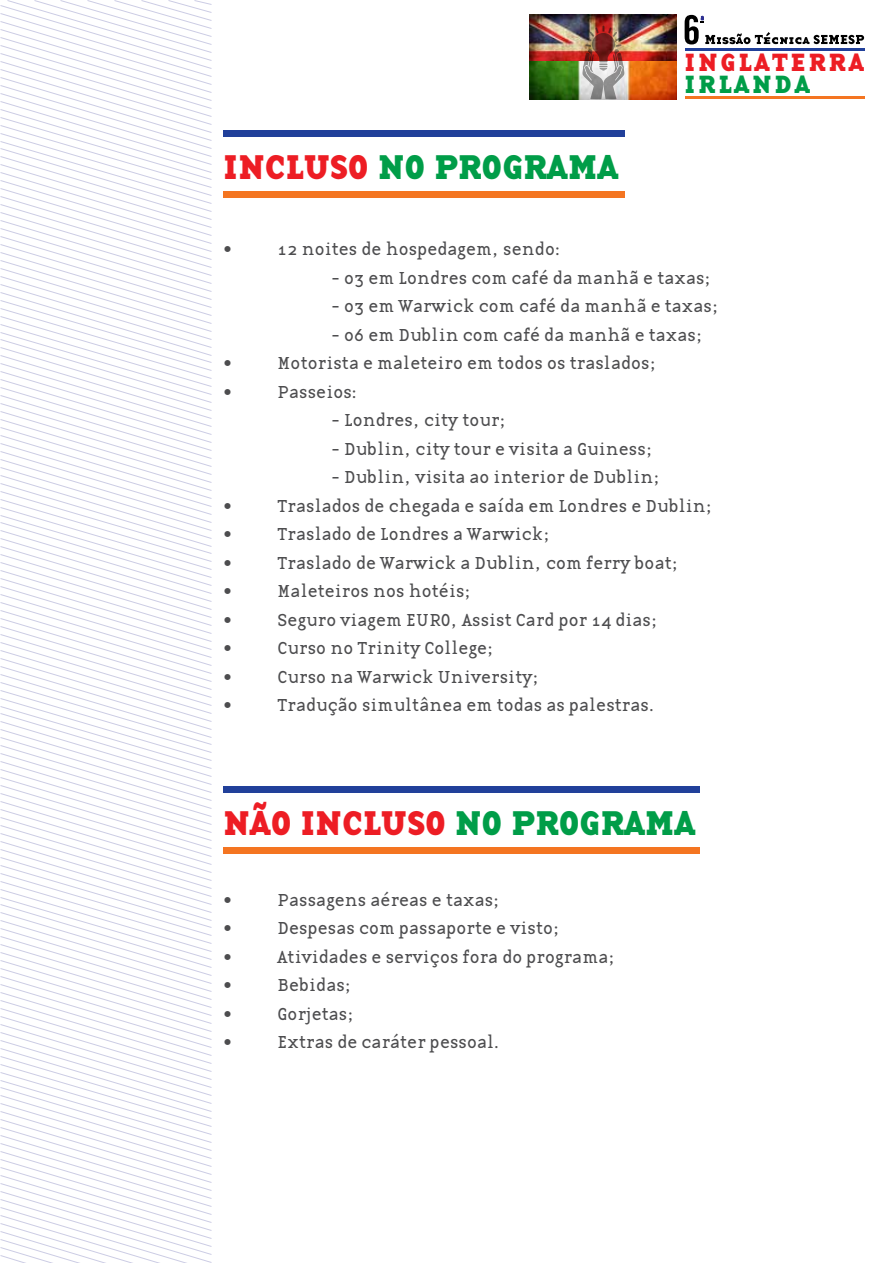
<style>
.page{position:relative;width:893px;height:1263px;background:#fff}
.page>*{position:absolute;margin:0;border:0;box-sizing:border-box;transform-origin:0 0}
.t1{font:35.7px "Base Twelve Serif B";color:#ed1d24}
.t2{font:35.7px "Base Twelve Serif B";color:#009d48}
.t3{font:25.95px "Base Twelve Serif SCB";letter-spacing:.11em;color:#ed1d24}
.t4{font:25.95px "Base Twelve Serif SCB";letter-spacing:.11em;color:#009d48}
.t5{font:18px "Base Twelve Serif";letter-spacing:-.025em;color:#4d4d4f}
.s1{color:#ed1d24}
.s2{color:#009d48}
</style>
<div class="page">
<svg style="left:0;top:0;width:211px;height:1263px"></svg>
<svg style="left:685px;top:15px;width:179px;height:29px"></svg>
<hr style="left:685px;top:48px;width:180px;height:3px;background:#21409a">
<hr style="left:685px;top:96px;width:180px;height:3px;background:#f47521">
<img style="left:530px;top:15px;width:146px;height:84px">
<img style="left:582px;top:26px;width:43px;height:73px">
<div style="left:223px;top:130px;width:401px;height:7px;background:#21409a"></div>
<div style="left:223px;top:787px;width:476px;height:6px;background:#21409a"></div>
<div style="left:223px;top:191px;width:401px;height:7px;background:#f47521"></div>
<div style="left:223px;top:847px;width:476px;height:7px;background:#f47521"></div>
<h1 class="t2" style="left:223px;top:142px;width:396px"><span class="s1">INCLUSO</span> NO PROGRAMA</h1>
<h2 class="t3" style="left:685px;top:44px;width:88px">INGLATE</h2>
<h2 class="t3" style="left:808px;top:44px;width:55px">RRA</h2>
<h2 class="t4" style="left:685px;top:66px;width:125px">IRLANDA</h2>
<p class="t5" style="left:223px;top:238px;width:10px">•</p>
<p class="t5" style="left:277px;top:238px;width:285px">12 noites de hospedagem, sendo:</p>
<p class="t5" style="left:331px;top:267px;width:382px">- 03 em Londres com café da manhã e taxas;</p>
<p class="t5" style="left:331px;top:295px;width:389px">- 03 em Warwick com café da manhã e taxas;</p>
<p class="t5" style="left:331px;top:324px;width:373px">- 06 em Dublin com café da manhã e taxas;</p>
<p class="t5" style="left:223px;top:352px;width:10px">•</p>
<p class="t5" style="left:277px;top:352px;width:381px">Motorista e maleteiro em todos os traslados;</p>
<p class="t5" style="left:223px;top:381px;width:10px">•</p>
<p class="t5" style="left:277px;top:381px;width:82px">Passeios:</p>
<p class="t5" style="left:331px;top:409px;width:177px">- Londres, city tour;</p>
<p class="t5" style="left:331px;top:438px;width:323px">- Dublin, city tour e visita a Guiness;</p>
<p class="t5" style="left:331px;top:466px;width:331px">- Dublin, visita ao interior de Dublin;</p>
<p class="t5" style="left:223px;top:495px;width:10px">•</p>
<p class="t5" style="left:277px;top:495px;width:437px">Traslados de chegada e saída em Londres e Dublin;</p>
<p class="t5" style="left:223px;top:523px;width:10px">•</p>
<p class="t5" style="left:277px;top:523px;width:275px">Traslado de Londres a Warwick;</p>
<p class="t5" style="left:223px;top:552px;width:10px">•</p>
<p class="t5" style="left:277px;top:552px;width:403px">Traslado de Warwick a Dublin, com ferry boat;</p>
<p class="t5" style="left:223px;top:580px;width:10px">•</p>
<p class="t5" style="left:277px;top:580px;width:196px">Maleteiros nos hotéis;</p>
<p class="t5" style="left:223px;top:608px;width:10px">•</p>
<p class="t5" style="left:277px;top:608px;width:383px">Seguro viagem EURO, Assist Card por 14 dias;</p>
<p class="t5" style="left:223px;top:637px;width:10px">•</p>
<p class="t5" style="left:277px;top:637px;width:219px">Curso no Trinity College;</p>
<p class="t5" style="left:223px;top:665px;width:10px">•</p>
<p class="t5" style="left:277px;top:665px;width:264px">Curso na Warwick University;</p>
<p class="t5" style="left:223px;top:694px;width:10px">•</p>
<p class="t5" style="left:277px;top:694px;width:379px">Tradução simultânea em todas as palestras.</p>
<h1 class="t1" style="left:223px;top:798px;width:474px">NÃO INCLUSO <span class="s2">NO PROGRAMA</span></h1>
<p class="t5" style="left:223px;top:889px;width:10px">•</p>
<p class="t5" style="left:277px;top:889px;width:225px">Passagens aéreas e taxas;</p>
<p class="t5" style="left:223px;top:917px;width:10px">•</p>
<p class="t5" style="left:277px;top:917px;width:284px">Despesas com passaporte e visto;</p>
<p class="t5" style="left:223px;top:946px;width:10px">•</p>
<p class="t5" style="left:277px;top:946px;width:340px">Atividades e serviços fora do programa;</p>
<p class="t5" style="left:223px;top:974px;width:10px">•</p>
<p class="t5" style="left:277px;top:974px;width:76px">Bebidas;</p>
<p class="t5" style="left:223px;top:1002px;width:10px">•</p>
<p class="t5" style="left:277px;top:1002px;width:79px">Gorjetas;</p>
<p class="t5" style="left:223px;top:1031px;width:10px">•</p>
<p class="t5" style="left:277px;top:1031px;width:224px">Extras de caráter pessoal.</p>
</div>
